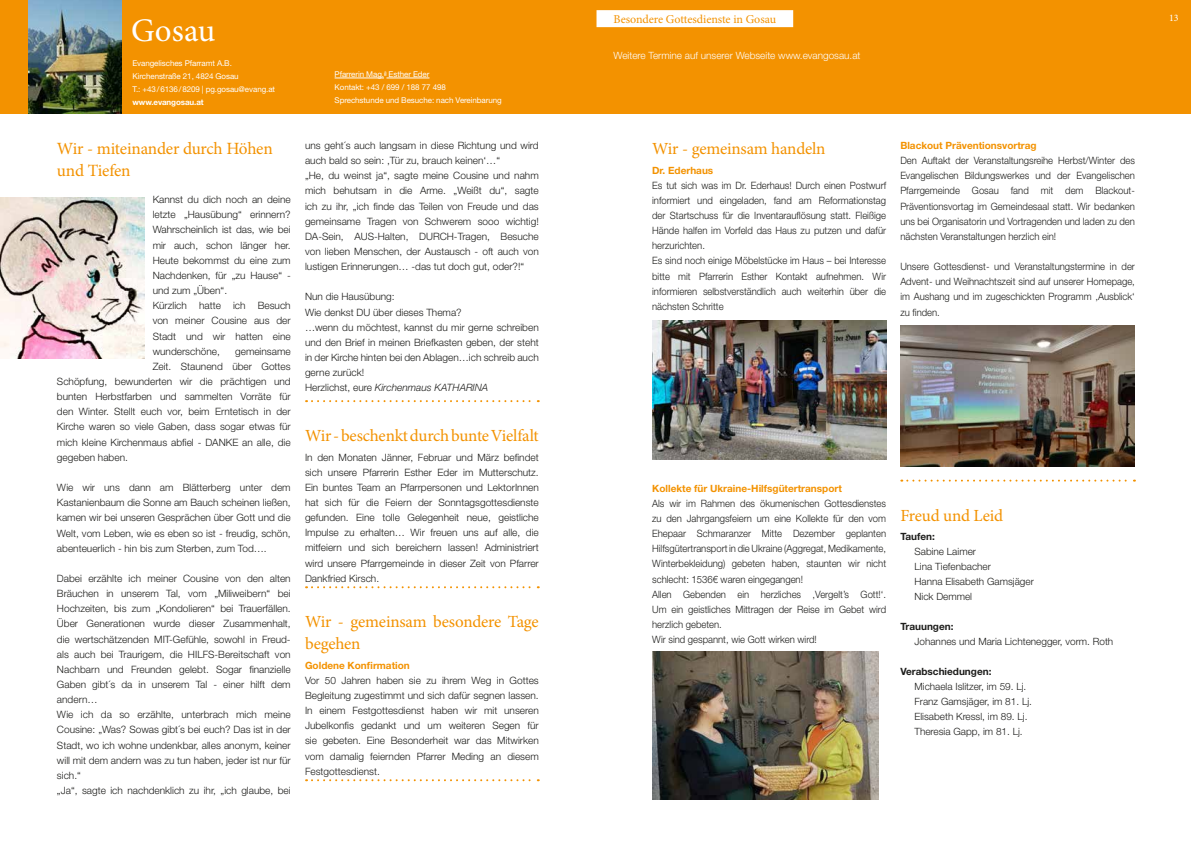
<style>
.page{position:relative;width:1191px;height:842px;background:#fff}
.page>*{position:absolute;margin:0;border:0;box-sizing:border-box;transform-origin:0 0}
.t1{font:32.9px "Minion Pro";letter-spacing:.005em;color:#fff}
.t2{font:17.2px/22.2px "Minion Pro";letter-spacing:-.015em;color:#f39200}
.t3{font:17px/22px "Minion Pro";letter-spacing:-.015em;color:#f39200}
.t4{font:12px "Minion Pro";letter-spacing:-.005em;color:#f39200}
.t5{font:300 10.1px/15.2px "Helvetica Neue LT Std";color:#1d1d1b}
.t6{font:300 10.1px/15.2px "Helvetica Neue LT Std";color:#1d1d1b;scale:.94 1}
.t7{font:300 10px/15px "Helvetica Neue LT Std";color:#1d1d1b}
.t8{font:700 10px "Helvetica Neue LT Std";color:#f39200}
.t9{font:300 10px "Helvetica Neue LT Std";color:#fff}
.t10{font:700 10px "Helvetica Neue LT Std";color:#1d1d1b}
.t11{font:10px "Minion Pro";color:#fff}
.t12{font:8px/13px "Helvetica Neue LT Std";letter-spacing:-.01em;color:#fff}
.t13{font:700 8px "Helvetica Neue LT Std";letter-spacing:-.01em;color:#fff}
.s1{font-style:italic}
</style>
<div class="page">
<div style="left:0;top:0;width:1191px;height:113px;background:#f39200"></div>
<img style="left:0;top:197px;width:144px;height:161px">
<svg style="left:306px;top:400px;width:233px;height:2px"></svg>
<svg style="left:306px;top:586px;width:233px;height:2px"></svg>
<svg style="left:306px;top:779px;width:233px;height:2px"></svg>
<img style="left:652px;top:321px;width:234px;height:138px">
<img style="left:652px;top:652px;width:226px;height:147px">
<hr style="left:334px;top:78px;width:50px;height:1px;background:#fff">
<hr style="left:386px;top:78px;width:43px;height:1px;background:#fff">
<div style="left:596px;top:10px;width:197px;height:17px;background:#fff"></div>
<img style="left:28px;top:0;width:94px;height:113px">
<svg style="left:901px;top:480px;width:234px;height:2px"></svg>
<img style="left:900px;top:325px;width:234px;height:142px">
<h1 class="t1" style="left:131px;top:8px;width:86px">Gosau</h1>
<p class="t12" style="left:132px;top:56px;width:144px">Evangelisches Pfarramt A.B.<br>Kirchenstraße 21, 4824 Gosau<br>T.: +43/6136/8209 | pg.gosau@evang.at</p>
<p class="t13" style="left:132px;top:97px;width:73px">www.evangosau.at</p>
<h2 class="t2" style="left:57px;top:138px;width:217px">Wir - miteinander durch Höhen und Tiefen</h2>
<p class="t5" style="left:153px;top:192px;width:140px">Kannst du dich noch an deine letzte „Hausübung“ erinnern?<br>Wahrscheinlich ist das, wie bei mir auch, schon länger her.<br>Heute bekommst du eine zum<br>Nachdenken, für „zu Hause“ - und zum „Üben“.<br>Kürzlich hatte ich Besuch von meiner Cousine aus der<br>Stadt und wir hatten eine wunderschöne,</p>
<p class="t5" style="left:235px;top:343px;width:57px">gemeinsame</p>
<p class="t5" style="left:153px;top:358px;width:139px">Zeit. Staunend über Gottes</p>
<p class="t5" style="left:57px;top:374px;width:235px">Schöpfung, bewunderten wir die prächtigen und</p>
<p class="t5" style="left:57px;top:389px;width:235px">bunten Herbstfarben und sammelten Vorräte für</p>
<p class="t5" style="left:57px;top:404px;width:235px">den Winter. Stellt euch vor, beim Erntetisch in der</p>
<p class="t5" style="left:57px;top:419px;width:235px">Kirche waren so viele Gaben, dass sogar etwas für</p>
<p class="t5" style="left:57px;top:434px;width:235px">mich kleine Kirchenmaus abfiel - DANKE an alle, die</p>
<p class="t5" style="left:57px;top:449px;width:72px">gegeben haben.</p>
<p class="t5" style="left:57px;top:480px;width:235px;text-align:justify">Wie wir uns dann am Blätterberg unter dem Kastanienbaum die Sonne am Bauch scheinen ließen, kamen wir bei unseren Gesprächen über Gott und die Welt, vom Leben, wie es eben so ist - freudig, schön, abenteuerlich - hin bis zum Sterben, zum Tod….</p>
<p class="t5" style="left:57px;top:570px;width:235px">Dabei erzählte ich meiner Cousine von den alten Bräuchen in unserem Tal, vom „Miliweibern“ bei Hochzeiten, bis zum „Kondolieren“ bei Trauerfällen.<br>Über Generationen wurde dieser Zusammenhalt, die wertschätzenden MIT-Gefühle, sowohl in Freud&shy;als auch bei Traurigem, die HILFS-Bereitschaft von Nachbarn und Freunden gelebt. Sogar finanzielle Gaben gibt´s da in unserem Tal - einer hilft dem andern…<br>Wie ich da so erzählte, unterbrach mich meine Cousine: „Was? Sowas gibt´s bei euch? Das ist in der Stadt, wo ich wohne undenkbar, alles anonym, keiner will mit dem andern was zu tun haben, jeder ist nur für sich.“<br>„Ja“, sagte ich nachdenklich zu ihr, „ich glaube, bei</p>
<p class="t12" style="left:334px;top:68px;width:169px">Pfarrerin Mag.<sup>a</sup> Esther Eder<br>Kontakt: +43 / 699 / 188 77 498<br>Sprechstunde und Besuche: nach Vereinbarung</p>
<p class="t5" style="left:305px;top:138px;width:235px">uns geht´s auch langsam in diese Richtung und wird auch bald so sein: ‚Tür zu, brauch keinen‘…“<br>„He, du weinst ja“, sagte meine Cousine und nahm mich behutsam in die Arme. „Weißt du“, sagte ich zu ihr, „ich finde das Teilen von Freude und das gemeinsame Tragen von Schwerem sooo wichtig!<br>DA-Sein, AUS-Halten, DURCH-Tragen, Besuche von lieben Menschen, der Austausch - oft auch von lustigen Erinnerungen… -das tut doch gut, oder?!“</p>
<p class="t5" style="left:305px;top:289px;width:235px">Nun die Hausübung:<br>Wie denkst DU über dieses Thema?<br>…wenn du möchtest, kannst du mir gerne schreiben und den Brief in meinen Briefkasten geben, der steht in der Kirche hinten bei den Ablagen…ich schreib auch gerne zurück!<br>Herzlichst, eure <span class="s1">Kirchenmaus KATHARINA</span></p>
<h3 class="t3" style="left:305px;top:425px;width:235px">Wir - beschenkt durch bunte Vielfalt</h3>
<p class="t5" style="left:305px;top:449px;width:235px;text-align:justify">In den Monaten Jänner, Februar und März befindet sich unsere Pfarrerin Esther Eder im Mutterschutz.<br>Ein buntes Team an Pfarrpersonen und LektorInnen hat sich für die Feiern der Sonntagsgottesdienste gefunden. Eine tolle Gelegenheit neue, geistliche Impulse zu erhalten… Wir freuen uns auf alle, die mitfeiern und sich bereichern lassen! Administriert wird unsere Pfarrgemeinde in dieser Zeit von Pfarrer Dankfried Kirsch.</p>
<h3 class="t3" style="left:305px;top:611px;width:235px">Wir - gemeinsam besondere Tage begehen</h3>
<p class="t8" style="left:305px;top:659px;width:106px">Goldene Konfirmation</p>
<p class="t5" style="left:305px;top:672px;width:235px;text-align:justify">Vor 50 Jahren haben sie zu ihrem Weg in Gottes Begleitung zugestimmt und sich dafür segnen lassen.<br>In einem Festgottesdienst haben wir mit unseren Jubelkonfis gedankt und um weiteren Segen für sie gebeten. Eine Besonderheit war das Mitwirken vom damalig feiernden Pfarrer Meding an diesem Festgottesdienst.</p>
<p class="t4" style="left:613px;top:11px;width:164px">Besondere Gottesdienste in Gosau</p>
<p class="t9" style="left:613px;top:49px;width:248px">Weitere Termine auf unserer Webseite www.evangosau.at</p>
<h3 class="t3" style="left:652px;top:138px;width:175px">Wir - gemeinsam handeln</h3>
<p class="t8" style="left:652px;top:164px;width:63px">Dr. Ederhaus</p>
<p class="t6" style="left:652px;top:177px;width:250px">Es tut sich was im Dr. Ederhaus! Durch einen Postwurf informiert und eingeladen, fand am Reformationstag der Startschuss für die Inventarauflösung statt. Fleißige Hände halfen im Vorfeld das Haus zu putzen und dafür herzurichten.<br>Es sind noch einige Möbelstücke im Haus – bei Interesse bitte mit Pfarrerin Esther Kontakt aufnehmen. Wir informieren selbstverständlich auch weiterhin über die nächsten Schritte</p>
<p class="t8" style="left:900px;top:139px;width:138px">Blackout Präventionsvortrag</p>
<p class="t6" style="left:900px;top:153px;width:251px;text-align:justify">Den Auftakt der Veranstaltungsreihe Herbst/Winter des Evangelischen Bildungswerkes und der Evangelischen Pfarrgemeinde Gosau fand mit dem Blackout-Präventionsvortag im Gemeindesaal statt. Wir bedanken uns bei Organisatorin und Vortragenden und laden zu den nächsten Veranstaltungen herzlich ein!</p>
<p class="t6" style="left:900px;top:259px;width:251px;text-align:justify">Unsere Gottesdienst- und Veranstaltungstermine in der Advent- und Weihnachtszeit sind auf unserer Homepage, im Aushang und im zugeschickten Programm ‚Ausblick‘ zu finden.</p>
<p class="t11" style="left:1169px;top:12px;width:11px">13</p>
<p class="t8" style="left:652px;top:482px;width:191px">Kollekte für Ukraine-Hilfsgütertransport</p>
<p class="t6" style="left:652px;top:495px;width:250px">Als wir im Rahmen des ökumenischen Gottesdienstes zu den Jahrgangsfeiern um eine Kollekte für den vom Ehepaar Schmaranzer Mitte Dezember geplanten Hilfsgütertransport in die Ukraine (Aggregat, Medikamente, Winterbekleidung) gebeten haben, staunten wir nicht schlecht: 1536€ waren eingegangen!<br>Allen Gebenden ein herzliches ‚Vergelt’s Gott!‘.<br>Um ein geistliches Mittragen der Reise im Gebet wird herzlich gebeten.<br>Wir sind gespannt, wie Gott wirken wird!</p>
<h3 class="t3" style="left:900px;top:504px;width:104px">Freud und Leid</h3>
<p class="t10" style="left:900px;top:530px;width:36px">Taufen:</p>
<p class="t7" style="left:914px;top:544px;width:121px">Sabine Laimer<br>Lina Tiefenbacher<br>Hanna Elisabeth Gamsjäger<br>Nick Demmel</p>
<p class="t10" style="left:900px;top:620px;width:55px">Trauungen:</p>
<p class="t7" style="left:914px;top:634px;width:200px">Johannes und Maria Lichtenegger, vorm. Roth</p>
<p class="t10" style="left:900px;top:665px;width:93px">Verabschiedungen:</p>
<p class="t7" style="left:914px;top:679px;width:119px">Michaela Islitzer, im 59. Lj.<br>Franz Gamsjäger, im 81. Lj.<br>Elisabeth Kressl, im 89. Lj.<br>Theresia Gapp, im 81. Lj.</p>
</div>
